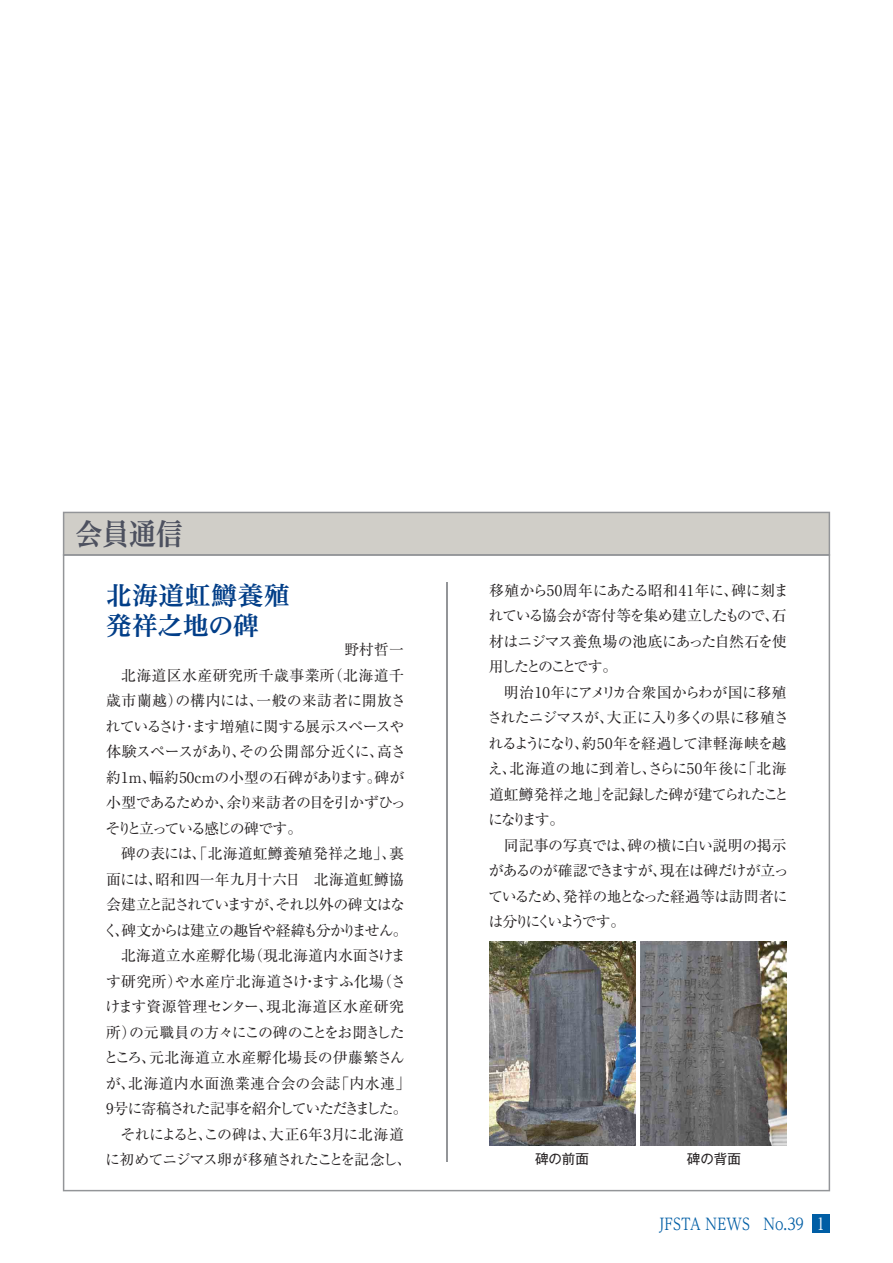
<style>
.page{position:relative;width:893px;height:1263px;background:#fff}
.page>*{position:absolute;margin:0;border:0;box-sizing:border-box;transform-origin:0 0}
.t1{font:29.7px "Hiragino UD Serif Std W6 90 pv RKSJ H";color:#4d515f;scale:.9 1}
.t2{font:25.5px/29.7px "Hiragino UD Serif Std W6 90 pv RKSJ H";letter-spacing:.025em;color:#023e88}
.t3{font:16.2px "UD Reimin Pr 6 Regular 90 pv RKSJ H";letter-spacing:-.01em;color:#005ea5;scale:.83 1}
.t4{font:14.85px/25.5px "Ryumin Pr 6 Regular 90 pv RKSJ H";letter-spacing:-.025em;color:#231f20}
.t5{font:14.85px/25.5px "Ryumin Pr 6 Regular 90 pv RKSJ H";letter-spacing:-.065em;color:#231f20}
.t6{font:14.85px "Ryumin Pr 6 Regular 90 pv RKSJ H";letter-spacing:.03em;color:#231f20}
.t7{font:14.85px "Ryumin Pr 6 Regular 90 pv RKSJ H";letter-spacing:.01em;color:#231f20}
.t8{font:14.85px "Ryumin Pr 6 Regular 90 pv RKSJ H";letter-spacing:-.005em;color:#231f20}
.t9{font:14.85px "Ryumin Pr 6 Regular 90 pv RKSJ H";letter-spacing:-.055em;color:#231f20}
.t10{font:14.85px "Ryumin Pr 6 Regular 90 pv RKSJ H";letter-spacing:-.095em;color:#231f20}
.t11{font:14.85px "Ryumin Pr 6 Regular 90 pv RKSJ H";letter-spacing:-.075em;color:#231f20}
.t12{font:14.85px "Ryumin Pr 6 Regular 90 pv RKSJ H";letter-spacing:-.06em;color:#231f20}
.t13{font:14.85px "Ryumin Pr 6 Regular 90 pv RKSJ H";letter-spacing:-.07em;color:#231f20}
.t14{font:14.85px "Ryumin Pr 6 Regular 90 pv RKSJ H";letter-spacing:-.09em;color:#231f20}
.t15{font:14.85px "Ryumin Pr 6 Regular 90 pv RKSJ H";letter-spacing:.02em;color:#231f20}
.t16{font:14.85px "Ryumin Pr 6 Regular 90 pv RKSJ H";letter-spacing:.035em;color:#231f20}
.t17{font:14.85px "Ryumin Pr 6 Regular 90 pv RKSJ H";letter-spacing:.025em;color:#231f20}
.t18{font:14.85px "Ryumin Pr 6 Regular 90 pv RKSJ H";letter-spacing:.005em;color:#231f20}
.t19{font:14.85px "Ryumin Pr 6 Regular 90 pv RKSJ H";letter-spacing:-.11em;color:#231f20}
.t20{font:13.5px "Gothic MB101 Upr Regular 90 pv RKSJ H";color:#231f20}
.s1{color:#fff}
</style>
<div class="page">
<div style="left:63px;top:512px;width:767px;height:42px;background:#d0cec8"></div>
<svg style="left:63px;top:554px;width:767px;height:637px"></svg>
<hr style="left:446px;top:583px;width:1px;height:579px;background:#939598">
<div style="left:812px;top:1215px;width:17px;height:18px;background:#005ea5"></div>
<img style="left:489px;top:942px;width:146px;height:204px">
<img style="left:641px;top:942px;width:145px;height:204px">
<h1 class="t1" style="left:76px;top:523px;width:121px">会員通信</h1>
<h2 class="t2" style="left:106px;top:584px;width:185px">北海道虹鱒養殖発祥之地の碑</h2>
<p class="t4" style="left:344px;top:639px;width:61px">野村哲一</p>
<p class="t6" style="left:121px;top:670px;width:284px">北海道区水産研究所千歳事業所（北海道千</p>
<p class="t15" style="left:106px;top:695px;width:301px">歳市蘭越）の構内には、一般の来訪者に開放さ</p>
<p class="t11" style="left:106px;top:721px;width:300px">れているさけ･ます増殖に関する展示スペースや</p>
<p class="t4" style="left:106px;top:741px;width:301px">体験スペースがあり、その公開部分近くに、高さ</p>
<p class="t8" style="left:106px;top:772px;width:299px">約1m、幅約50cmの小型の石碑があります。碑が</p>
<p class="t12" style="left:106px;top:797px;width:301px">小型であるためか、余り来訪者の目を引かずひっ</p>
<p class="t19" style="left:106px;top:823px;width:198px">そりと立っている感じの碑です。</p>
<p class="t7" style="left:121px;top:848px;width:284px">碑の表には、「北海道虹鱒養殖発祥之地」、裏</p>
<p class="t7" style="left:106px;top:874px;width:299px">面には、昭和四一年九月十六日　北海道虹鱒協</p>
<p class="t13" style="left:106px;top:899px;width:300px">会建立と記されていますが、それ以外の碑文はな</p>
<p class="t9" style="left:103px;top:925px;width:306px">く、碑文からは建立の趣旨や経緯も分かりません。</p>
<p class="t18" style="left:121px;top:950px;width:286px">北海道立水産孵化場（現北海道内水面さけま</p>
<p class="t6" style="left:106px;top:976px;width:301px">す研究所）や水産庁北海道さけ・ますふ化場（さ</p>
<p class="t6" style="left:105px;top:1001px;width:300px">けます資源管理センター、現北海道区水産研究</p>
<p class="t14" style="left:106px;top:1027px;width:300px">所）の元職員の方々にこの碑のことをお聞きした</p>
<p class="t16" style="left:104px;top:1052px;width:302px">ところ、元北海道立水産孵化場長の伊藤繁さん</p>
<p class="t17" style="left:106px;top:1078px;width:306px">が、北海道内水面漁業連合会の会誌「内水連」</p>
<p class="t10" style="left:106px;top:1103px;width:303px">9号に寄稿された記事を紹介していただきました。</p>
<p class="t4" style="left:120px;top:1124px;width:285px">それによると、この碑は、大正6年3月に北海道</p>
<p class="t5" style="left:105px;top:1149px;width:308px">に初めてニジマス卵が移殖されたことを記念し、</p>
<p class="t5" style="left:488px;top:579px;width:302px">移殖から50周年にあたる昭和41年に、碑に刻まれている協会が寄付等を集め建立したもので、石材はニジマス養魚場の池底にあった自然石を使用したとのことです。</p>
<p class="t4" style="left:487px;top:681px;width:303px;text-indent:17px">明治10年にアメリカ合衆国からわが国に移殖されたニジマスが、大正に入り多くの県に移殖されるようになり、約50年を経過して津軽海峡を越え、北海道の地に到着し、さらに50年後に「北海道虹鱒発祥之地」を記録した碑が建てられたことになります。</p>
<p class="t4" style="left:488px;top:834px;width:302px;text-indent:16px">同記事の写真では、碑の横に白い説明の掲示があるのが確認できますが、現在は碑だけが立っているため、発祥の地となった経過等は訪問者には分りにくいようです。</p>
<p class="t20" style="left:535px;top:1154px;width:55px">碑の前面</p>
<p class="t20" style="left:686px;top:1154px;width:56px">碑の背面</p>
<p class="t3" style="left:659px;top:1218px;width:201px">JFSTA NEWS　No.39 <span class="s1">1</span></p>
</div>
